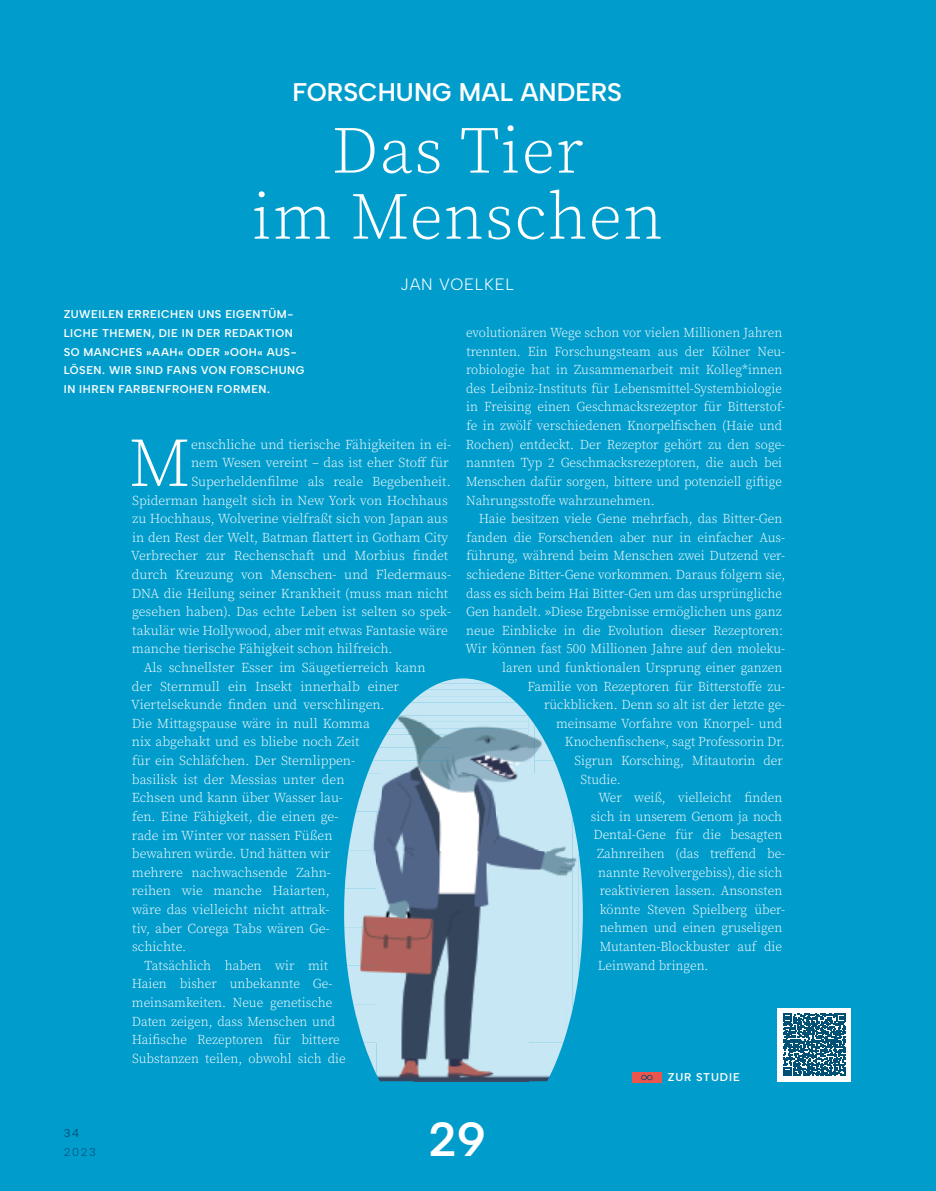
<style>
.page{position:relative;width:936px;height:1191px;background:#fff}
.page>*{position:absolute;margin:0;border:0;box-sizing:border-box;transform-origin:0 0}
.t1{font:300 68.7px "Source Serif Pro";color:#fff}
.t2{font:300 66px/66px "Source Serif Pro";letter-spacing:.02em;color:#fff;text-align:center}
.t3{font:600 48px "Albert Sans";color:#fff}
.t4{font:600 25.5px "Albert Sans";color:#fff}
.t5{font:300 16.5px "Albert Sans";letter-spacing:.05em;color:#fff}
.t6{font:300 13.5px/18.6px "Source Serif Pro";color:#fff}
.t7{font:300 11.4px "Albert Sans";color:#005076}
.t8{font:11.4px "Albert Sans";color:#005076}
.t9{font:600 11.25px/18.6px "Albert Sans";letter-spacing:.05em;color:#fff}
.t10{font:600 11.25px "Albert Sans";letter-spacing:.08em;color:#fff}
</style>
<div class="page">
<div style="left:0;top:0;width:935px;height:1191px;background:#009dcc"></div>
<div style="left:777px;top:1008px;width:73px;height:73px;background:#fff"></div>
<svg style="left:783px;top:1013px;width:62px;height:63px"></svg>
<div style="left:632px;top:1072px;width:29px;height:11px;background:#eb554e"></div>
<svg style="left:641px;top:1074px;width:11px;height:6px"></svg>
<img style="left:363px;top:1042px;width:13px;height:31px">
<img style="left:376px;top:1042px;width:187px;height:39px">
<img style="left:566px;top:793px;width:6px;height:241px">
<img style="left:353px;top:1004px;width:213px;height:38px">
<img style="left:572px;top:817px;width:6px;height:193px">
<img style="left:578px;top:851px;width:5px;height:124px">
<img style="left:347px;top:965px;width:219px;height:39px">
<img style="left:344px;top:850px;width:222px;height:115px">
<img style="left:348px;top:811px;width:186px;height:39px">
<img style="left:534px;top:760px;width:32px;height:90px">
<img style="left:356px;top:773px;width:178px;height:38px">
<img style="left:368px;top:760px;width:84px;height:13px">
<img style="left:452px;top:734px;width:76px;height:39px">
<img style="left:528px;top:716px;width:6px;height:57px">
<img style="left:373px;top:754px;width:79px;height:6px">
<img style="left:534px;top:724px;width:20px;height:36px">
<img style="left:376px;top:747px;width:76px;height:7px">
<img style="left:379px;top:734px;width:73px;height:13px">
<img style="left:386px;top:728px;width:142px;height:6px">
<img style="left:390px;top:722px;width:138px;height:6px">
<img style="left:394px;top:715px;width:134px;height:7px">
<img style="left:399px;top:709px;width:129px;height:6px">
<img style="left:404px;top:702px;width:118px;height:7px">
<img style="left:411px;top:696px;width:105px;height:6px">
<img style="left:418px;top:689px;width:91px;height:7px">
<img style="left:427px;top:683px;width:73px;height:7px">
<img style="left:440px;top:678px;width:47px;height:5px">
<h3 class="t4" style="left:292px;top:76px;width:331px">FORSCHUNG MAL ANDERS</h3>
<h2 class="t2" style="left:252px;top:118px;width:412px">Das Tier<br>im Menschen</h2>
<p class="t5" style="left:400px;top:274px;width:115px">JAN VOELKEL</p>
<p class="t9" style="left:64px;top:305px;width:242px">ZUWEILEN ERREICHEN UNS EIGENTÜM-LICHE THEMEN, DIE IN DER REDAKTION SO MANCHES »AAH« ODER »OOH« AUS-LÖSEN. WIR SIND FANS VON FORSCHUNG IN IHREN FARBENFROHEN FORMEN.</p>
<h1 class="t1" style="left:129px;top:419px;width:63px">M</h1>
<p class="t6" style="left:191px;top:435px;width:261px">enschliche und tierische Fähigkeiten in ei-</p>
<p class="t6" style="left:191px;top:454px;width:259px">nem Wesen vereint – das ist eher Stoff für</p>
<p class="t6" style="left:191px;top:472px;width:261px">Superheldenfilme als reale Begebenheit.</p>
<p class="t6" style="left:132px;top:491px;width:317px">Spiderman hangelt sich in New York von Hochhaus</p>
<p class="t6" style="left:132px;top:509px;width:317px">zu Hochhaus, Wolverine vielfraßt sich von Japan aus</p>
<p class="t6" style="left:132px;top:528px;width:317px">in den Rest der Welt, Batman flattert in Gotham City</p>
<p class="t6" style="left:131px;top:547px;width:318px">Verbrecher zur Rechenschaft und Morbius findet</p>
<p class="t6" style="left:132px;top:565px;width:321px">durch Kreuzung von Menschen- und Fledermaus-</p>
<p class="t6" style="left:132px;top:584px;width:318px">DNA die Heilung seiner Krankheit (muss man nicht</p>
<p class="t6" style="left:132px;top:602px;width:320px">gesehen haben). Das echte Leben ist selten so spek-</p>
<p class="t6" style="left:132px;top:621px;width:317px">takulär wie Hollywood, aber mit etwas Fantasie wäre</p>
<p class="t6" style="left:132px;top:640px;width:262px">manche tierische Fähigkeit schon hilfreich.</p>
<p class="t6" style="left:144px;top:658px;width:283px">Als schnellster Esser im Säugetierreich kann</p>
<p class="t6" style="left:132px;top:677px;width:269px">der Sternmull ein Insekt innerhalb einer</p>
<p class="t6" style="left:131px;top:695px;width:255px">Viertelsekunde finden und verschlingen.</p>
<p class="t6" style="left:132px;top:714px;width:239px">Die Mittagspause wäre in null Komma</p>
<p class="t6" style="left:132px;top:733px;width:229px">nix abgehakt und es bliebe noch Zeit</p>
<p class="t6" style="left:132px;top:751px;width:224px">für ein Schläfchen. Der Sternlippen-</p>
<p class="t6" style="left:132px;top:770px;width:214px">basilisk ist der Messias unter den</p>
<p class="t6" style="left:132px;top:788px;width:213px">Echsen und kann über Wasser lau-</p>
<p class="t6" style="left:132px;top:807px;width:208px">fen. Eine Fähigkeit, die einen ge-</p>
<p class="t6" style="left:132px;top:826px;width:202px">rade im Winter vor nassen Füßen</p>
<p class="t6" style="left:132px;top:844px;width:200px">bewahren würde. Und hätten wir</p>
<p class="t6" style="left:132px;top:863px;width:201px">mehrere nachwachsende Zahn-</p>
<p class="t6" style="left:132px;top:881px;width:199px">reihen wie manche Haiarten,</p>
<p class="t6" style="left:132px;top:900px;width:199px">wäre das vielleicht nicht attrak-</p>
<p class="t6" style="left:132px;top:919px;width:199px">tiv, aber Corega Tabs wären Ge-</p>
<p class="t6" style="left:132px;top:937px;width:55px">schichte.</p>
<p class="t6" style="left:144px;top:956px;width:185px">Tatsächlich haben wir mit</p>
<p class="t6" style="left:132px;top:974px;width:202px">Haien bisher unbekannte Ge-</p>
<p class="t6" style="left:132px;top:993px;width:202px">meinsamkeiten. Neue genetische</p>
<p class="t6" style="left:132px;top:1012px;width:205px">Daten zeigen, dass Menschen und</p>
<p class="t6" style="left:132px;top:1030px;width:209px">Haifische Rezeptoren für bittere</p>
<p class="t6" style="left:132px;top:1049px;width:215px">Substanzen teilen, obwohl sich die</p>
<p class="t6" style="left:466px;top:323px;width:321px">evolutionären Wege schon vor vielen Millionen Jahren trennten. Ein Forschungsteam aus der Kölner Neu&shy;robiologie hat in Zusammenarbeit mit Kolleg*innen des Leibniz-Instituts für Lebensmittel-Systembiologie in Freising einen Geschmacksrezeptor für Bitterstof&shy;fe in zwölf verschiedenen Knorpelfischen (Haie und Rochen) entdeckt. Der Rezeptor gehört zu den soge&shy;nannten Typ 2 Geschmacksrezeptoren, die auch bei Menschen dafür sorgen, bittere und potenziell giftige Nahrungsstoffe wahrzunehmen.</p>
<p class="t6" style="left:478px;top:509px;width:305px">Haie besitzen viele Gene mehrfach, das Bitter-Gen</p>
<p class="t6" style="left:466px;top:528px;width:320px">fanden die Forschenden aber nur in einfacher Aus-</p>
<p class="t6" style="left:466px;top:547px;width:320px">führung, während beim Menschen zwei Dutzend ver-</p>
<p class="t6" style="left:466px;top:565px;width:320px">schiedene Bitter-Gene vorkommen. Daraus folgern sie,</p>
<p class="t6" style="left:466px;top:584px;width:317px">dass es sich beim Hai Bitter-Gen um das ursprüngliche</p>
<p class="t6" style="left:466px;top:602px;width:317px">Gen handelt. »Diese Ergebnisse ermöglichen uns ganz</p>
<p class="t6" style="left:466px;top:621px;width:318px">neue Einblicke in die Evolution dieser Rezeptoren:</p>
<p class="t6" style="left:465px;top:640px;width:321px">Wir können fast 500 Millionen Jahre auf den moleku-</p>
<p class="t6" style="left:502px;top:658px;width:281px">laren und funktionalen Ursprung einer ganzen</p>
<p class="t6" style="left:527px;top:677px;width:259px">Familie von Rezeptoren für Bitterstoffe zu-</p>
<p class="t6" style="left:544px;top:695px;width:243px">rückblicken. Denn so alt ist der letzte ge-</p>
<p class="t6" style="left:556px;top:714px;width:227px">meinsame Vorfahre von Knorpel- und</p>
<p class="t6" style="left:565px;top:733px;width:221px">Knochenfischen«, sagt Professorin Dr.</p>
<p class="t6" style="left:574px;top:751px;width:210px">Sigrun Korsching, Mitautorin der</p>
<p class="t6" style="left:580px;top:770px;width:42px">Studie.</p>
<p class="t6" style="left:598px;top:788px;width:185px">Wer weiß, vielleicht finden</p>
<p class="t6" style="left:591px;top:807px;width:193px">sich in unserem Genom ja noch</p>
<p class="t6" style="left:593px;top:826px;width:190px">Dental-Gene für die besagten</p>
<p class="t6" style="left:597px;top:844px;width:190px">Zahnreihen (das treffend be-</p>
<p class="t6" style="left:598px;top:863px;width:185px">nannte Revolvergebiss), die sich</p>
<p class="t6" style="left:599px;top:881px;width:184px">reaktivieren lassen. Ansonsten</p>
<p class="t6" style="left:599px;top:900px;width:187px">könnte Steven Spielberg über-</p>
<p class="t6" style="left:599px;top:919px;width:184px">nehmen und einen gruseligen</p>
<p class="t6" style="left:599px;top:937px;width:184px">Mutanten-Blockbuster auf die</p>
<p class="t6" style="left:598px;top:956px;width:112px">Leinwand bringen.</p>
<p class="t10" style="left:668px;top:1070px;width:73px">ZUR STUDIE</p>
<p class="t8" style="left:64px;top:1126px;width:17px">34</p>
<p class="t7" style="left:64px;top:1144px;width:34px">2023</p>
<h3 class="t3" style="left:428px;top:1109px;width:59px">29</h3>
</div>
